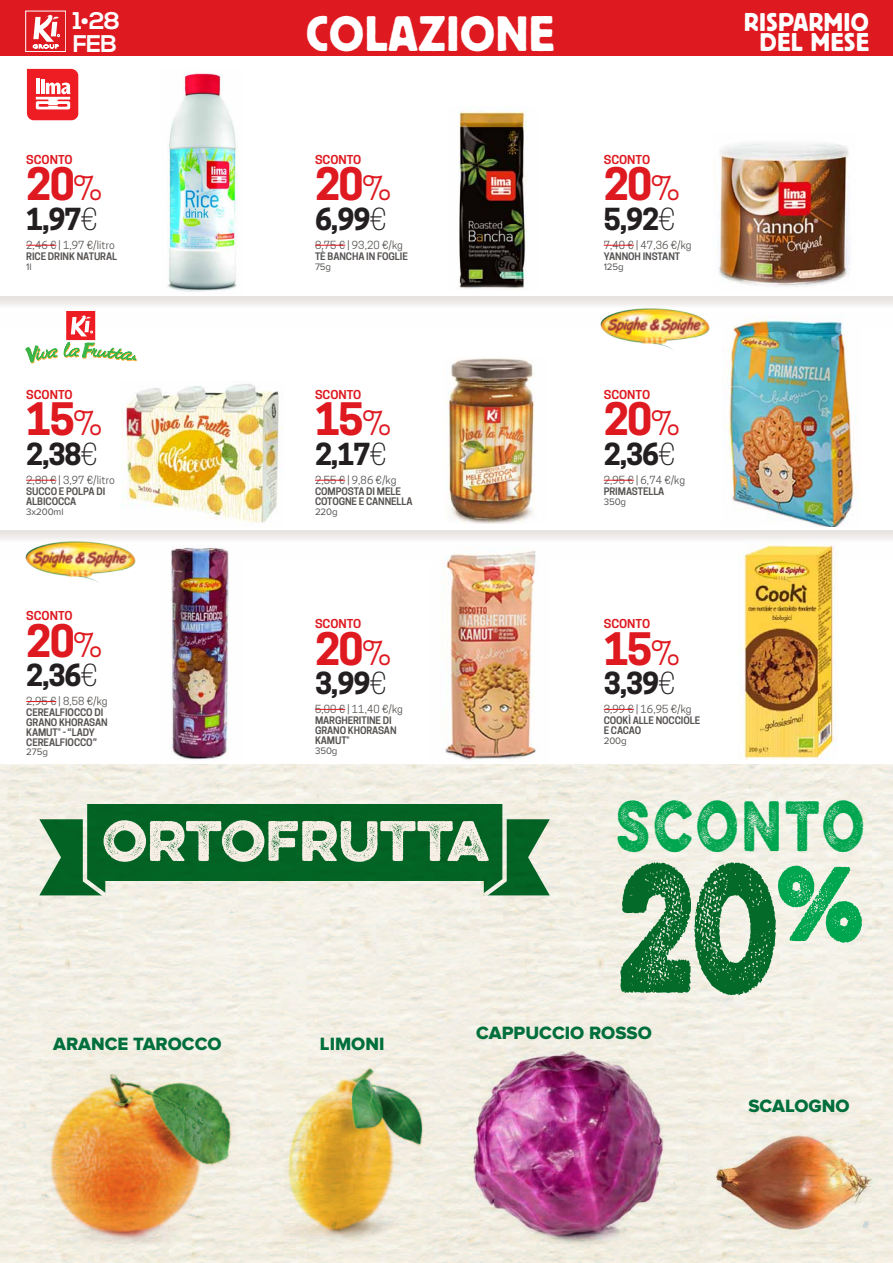
<style>
.page{position:relative;width:893px;height:1263px;background:#fff}
.page>*{position:absolute;margin:0;border:0;box-sizing:border-box;transform-origin:0 0}
.t1{font:163.05px "Eveleth Dot";color:#046a29;scale:.75 1}
.t2{font:63.6px "Eveleth Dot";letter-spacing:.08em;color:#00a54f;scale:.75 1}
.t3{font:50.85px "Eveleth Dot";color:#f7efe5}
.t4{font:49.5px "Block BE";color:#fff}
.t5{font:700 42px "Cooper Hewitt";letter-spacing:-.04em;color:#de1920}
.t6{font:700 28.5px "Cooper Hewitt";letter-spacing:-.04em;color:#231f20}
.t7{font:25.5px "Block BE";color:#fff}
.t8{font:700 24.15px/22.6px "Nexa";letter-spacing:-.03em;color:#fff}
.t9{font:18.45px "Proxima Nova Extrabld";color:#006f3c}
.t10{font:600 11.55px "Cooper Hewitt";color:#de1920;scale:1.06 1}
.t11{font:10.5px "Cooper Hewitt";letter-spacing:.01em;color:#565351}
.t12{font:600 9.75px/9.8px "Cooper Hewitt";letter-spacing:-.01em;color:#565351}
.t13{font:9.75px "Proxima Nova";letter-spacing:-.01em;color:#565351}
.s1{font-weight:400;font-size:31.5px}
.s2{font-weight:300}
</style>
<div class="page">
<svg style="left:0;top:296px;width:893px;height:10px;fill:#ebe7e6"></svg>
<svg style="left:0;top:530px;width:893px;height:31px"></svg>
<div style="left:0;top:0;width:893px;height:55px;background:#de1920"></div>
<div style="left:26px;top:11px;width:40px;height:41px;border:1px solid #fff"></div>
<svg style="left:33px;top:15px;width:27px;height:33px"></svg>
<hr style="left:604px;top:709px;width:30px;height:1px;background:#de1920">
<img style="left:739px;top:542px;width:99px;height:218px">
<hr style="left:26px;top:701px;width:30px;height:1px;background:#de1920">
<img style="left:162px;top:547px;width:80px;height:213px">
<hr style="left:315px;top:709px;width:30px;height:1px;background:#de1920">
<img style="left:431px;top:547px;width:117px;height:213px">
<img style="left:26px;top:540px;width:114px;height:43px">
<hr style="left:26px;top:245px;width:30px;height:1px;background:#de1920">
<img style="left:167px;top:73px;width:71px;height:219px">
<hr style="left:315px;top:245px;width:30px;height:1px;background:#de1920">
<img style="left:458px;top:106px;width:70px;height:183px">
<hr style="left:604px;top:245px;width:30px;height:1px;background:#de1920">
<img style="left:718px;top:143px;width:132px;height:144px">
<svg style="left:27px;top:69px;width:51px;height:51px"></svg>
<img style="left:0;top:764px;width:893px;height:499px">
<div style="left:85px;top:804px;width:419px;height:76px;background:#036324"></div>
<svg style="left:39px;top:802px;width:68px;height:95px"></svg>
<svg style="left:483px;top:802px;width:67px;height:95px"></svg>
<img style="left:274px;top:1059px;width:156px;height:191px">
<img style="left:45px;top:1051px;width:190px;height:192px">
<img style="left:433px;top:1020px;width:273px;height:243px">
<img style="left:682px;top:1123px;width:211px;height:126px">
<hr style="left:26px;top:480px;width:30px;height:1px;background:#de1920">
<img style="left:121px;top:384px;width:162px;height:139px">
<hr style="left:315px;top:480px;width:30px;height:1px;background:#de1920">
<img style="left:445px;top:357px;width:90px;height:167px">
<div style="left:66px;top:311px;width:29px;height:29px;background:#ee1d23"></div>
<svg style="left:25px;top:315px;width:112px;height:49px"></svg>
<hr style="left:604px;top:480px;width:30px;height:1px;background:#de1920">
<img style="left:727px;top:316px;width:131px;height:210px">
<img style="left:600px;top:308px;width:110px;height:42px">
<h3 class="t8" style="left:73px;top:10px;width:49px">1•28<br>FEB</h3>
<h3 class="t7" style="left:744px;top:8px;width:96px">RISPARMIO</h3>
<h3 class="t4" style="left:306px;top:6px;width:168px">COLAZIONE</h3>
<h3 class="t7" style="left:760px;top:28px;width:15px">DEL</h3>
<h3 class="t7" style="left:811px;top:28px;width:16px">MESE</h3>
<p class="t10" style="left:26px;top:153px;width:45px">SCONTO</p>
<h3 class="t5" style="left:26px;top:160px;width:78px">20<span class="s1">%</span></h3>
<h3 class="t6" style="left:26px;top:203px;width:73px">1,97<span class="s2">€</span></h3>
<p class="t11" style="left:26px;top:239px;width:90px">2,46 € | 1,97 €/litro</p>
<p class="t12" style="left:26px;top:252px;width:92px">RICE DRINK NATURAL</p>
<p class="t13" style="left:26px;top:261px;width:7px">1l</p>
<p class="t10" style="left:26px;top:388px;width:45px">SCONTO</p>
<h3 class="t5" style="left:26px;top:395px;width:78px">15<span class="s1">%</span></h3>
<h3 class="t6" style="left:26px;top:437px;width:73px">2,38<span class="s2">€</span></h3>
<p class="t11" style="left:26px;top:474px;width:90px">2,80 € | 3,97 €/litro</p>
<p class="t12" style="left:26px;top:487px;width:81px">SUCCO E POLPA DI<br>ALBICOCCA</p>
<p class="t13" style="left:26px;top:506px;width:39px">3x200ml</p>
<p class="t10" style="left:26px;top:609px;width:45px">SCONTO</p>
<h3 class="t5" style="left:26px;top:616px;width:78px">20<span class="s1">%</span></h3>
<h3 class="t6" style="left:26px;top:659px;width:73px">2,36<span class="s2">€</span></h3>
<p class="t11" style="left:26px;top:695px;width:83px">2,95 € | 8,58 €/kg</p>
<p class="t12" style="left:26px;top:708px;width:83px">CEREALFIOCCO DI<br>GRANO KHORASAN<br>KAMU</p>
<p class="t12" style="left:26px;top:727px;width:72px;text-align:right">T® - “LADY<br>CEREALFIOCCO”</p>
<p class="t13" style="left:26px;top:747px;width:23px">275g</p>
<p class="t10" style="left:315px;top:153px;width:45px">SCONTO</p>
<h3 class="t5" style="left:315px;top:160px;width:78px">20<span class="s1">%</span></h3>
<h3 class="t6" style="left:315px;top:203px;width:73px">6,99<span class="s2">€</span></h3>
<p class="t11" style="left:315px;top:239px;width:89px">8,75 € | 93,20 €/kg</p>
<p class="t12" style="left:315px;top:252px;width:94px">TÈ BANCHA IN FOGLIE</p>
<p class="t13" style="left:315px;top:261px;width:18px">75g</p>
<p class="t10" style="left:315px;top:388px;width:45px">SCONTO</p>
<h3 class="t5" style="left:315px;top:395px;width:78px">15<span class="s1">%</span></h3>
<h3 class="t6" style="left:315px;top:437px;width:73px">2,17<span class="s2">€</span></h3>
<p class="t11" style="left:315px;top:474px;width:83px">2,55 € | 9,86 €/kg</p>
<p class="t12" style="left:315px;top:487px;width:99px">COMPOSTA DI MELE<br>COTOGNE E CANNELLA</p>
<p class="t13" style="left:315px;top:506px;width:24px">220g</p>
<p class="t10" style="left:315px;top:617px;width:45px">SCONTO</p>
<h3 class="t5" style="left:315px;top:624px;width:78px">20<span class="s1">%</span></h3>
<h3 class="t6" style="left:315px;top:667px;width:73px">3,99<span class="s2">€</span></h3>
<p class="t11" style="left:315px;top:703px;width:89px">5,00 € | 11,40 €/kg</p>
<p class="t12" style="left:315px;top:716px;width:83px">MARGHERITINE DI<br>GRANO KHORASAN<br>KAMU</p>
<p class="t12" style="left:341px;top:735px;width:10px">T®</p>
<p class="t13" style="left:315px;top:745px;width:24px">350g</p>
<h3 class="t3" style="left:95px;top:802px;width:395px"><sub>GEN</sub>ORTOFRUTTA</h3>
<h3 class="t8" style="left:95px;top:831px;width:41px">1•31</h3>
<p class="t10" style="left:604px;top:153px;width:45px">SCONTO</p>
<h3 class="t5" style="left:604px;top:160px;width:78px">20<span class="s1">%</span></h3>
<h3 class="t6" style="left:604px;top:203px;width:73px">5,92<span class="s2">€</span></h3>
<p class="t11" style="left:604px;top:239px;width:89px">7,40 € | 47,36 €/kg</p>
<p class="t12" style="left:604px;top:252px;width:77px">YANNOH INSTANT</p>
<p class="t13" style="left:604px;top:261px;width:22px">125g</p>
<p class="t10" style="left:604px;top:388px;width:45px">SCONTO</p>
<h3 class="t5" style="left:604px;top:395px;width:78px">20<span class="s1">%</span></h3>
<h3 class="t6" style="left:604px;top:437px;width:73px">2,36<span class="s2">€</span></h3>
<p class="t11" style="left:604px;top:474px;width:83px">2,95 € | 6,74 €/kg</p>
<p class="t12" style="left:604px;top:487px;width:62px">PRIMASTELLA</p>
<p class="t13" style="left:604px;top:496px;width:24px">350g</p>
<p class="t10" style="left:604px;top:617px;width:45px">SCONTO</p>
<h3 class="t5" style="left:604px;top:624px;width:78px">15<span class="s1">%</span></h3>
<h3 class="t6" style="left:604px;top:667px;width:73px">3,39<span class="s2">€</span></h3>
<p class="t11" style="left:604px;top:703px;width:89px">3,99 € | 16,95 €/kg</p>
<p class="t12" style="left:604px;top:716px;width:98px">COOKÌ ALLE NOCCIOLE<br>E CACAO</p>
<p class="t13" style="left:604px;top:735px;width:24px">200g</p>
<h2 class="t2" style="left:617px;top:777px;width:332px">SCONTO</h2>
<h1 class="t1" style="left:617px;top:803px;width:332px">20<sup>%</sup></h1>
<h3 class="t9" style="left:53px;top:1033px;width:170px">ARANCE TAROCCO</h3>
<h3 class="t9" style="left:320px;top:1033px;width:66px">LIMONI</h3>
<h3 class="t9" style="left:476px;top:1023px;width:177px">CAPPUCCIO ROSSO</h3>
<h3 class="t9" style="left:748px;top:1095px;width:103px">SCALOGNO</h3>
</div>
